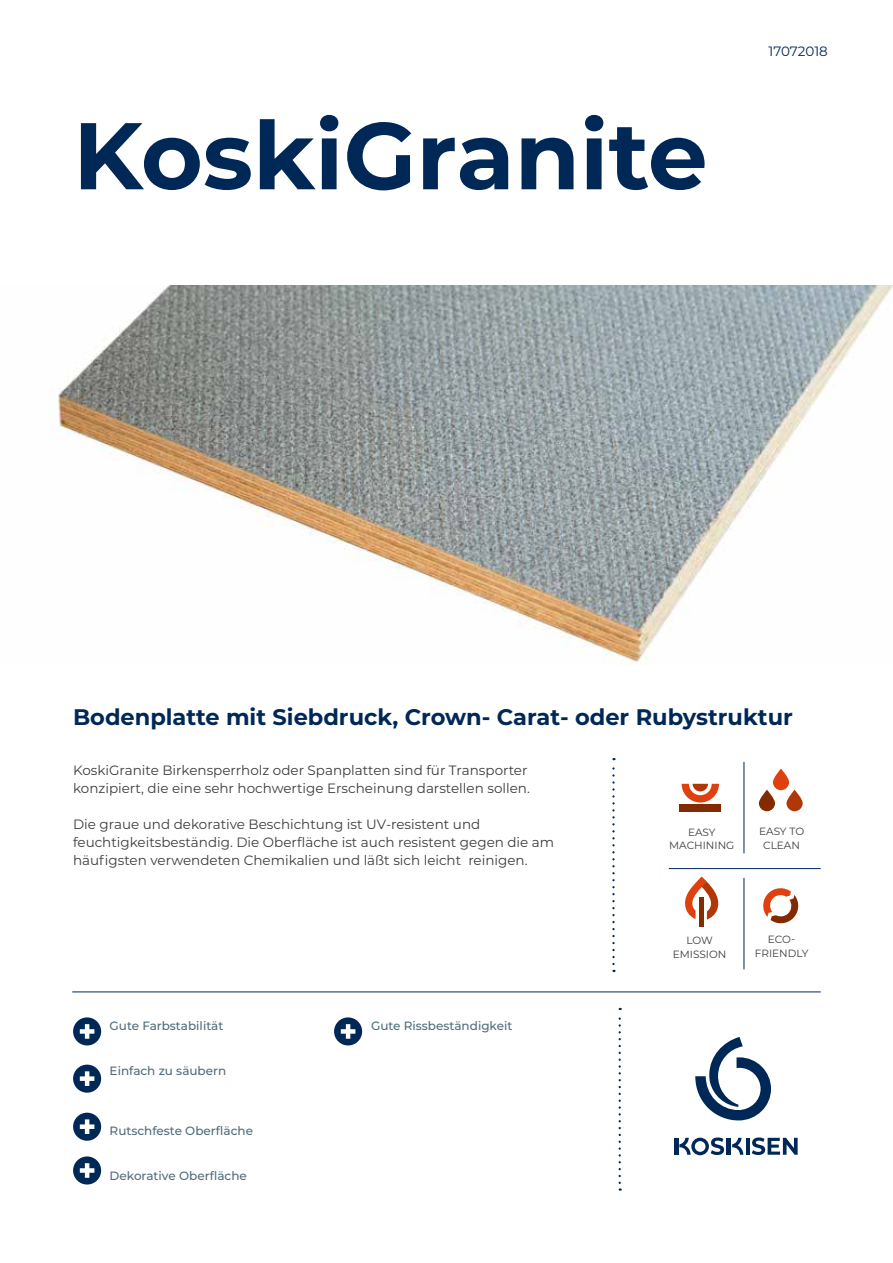
<style>
.page{position:relative;width:893px;height:1263px;background:#fff}
.page>*{position:absolute;margin:0;border:0;box-sizing:border-box;transform-origin:0 0}
.t1{font:700 94.5px "Montserrat";color:#002856}
.t2{font:700 22.5px "Montserrat";color:#002856}
.t3{font:13.5px/18px "Montserrat";color:#3c3c3b}
.t4{font:13.5px "Montserrat";color:#002856}
.t5{font:500 12px "Montserrat";color:#516a79}
.t6{font:10.5px/13.5px "Montserrat";color:#3c3c3b;text-align:center}
</style>
<div class="page">
<img style="left:57px;top:286px;width:836px;height:377px">
<hr style="left:746px;top:1138px;width:3px;height:17px;background:#002856">
<hr style="left:674px;top:1138px;width:4px;height:17px;background:#002856">
<hr style="left:727px;top:1138px;width:4px;height:17px;background:#002856">
<svg style="left:752px;top:1137px;width:46px;height:18px"></svg>
<svg style="left:679px;top:1137px;width:45px;height:18px"></svg>
<svg style="left:732px;top:1138px;width:11px;height:17px"></svg>
<svg style="left:695px;top:1037px;width:76px;height:83px"></svg>
<svg style="left:612px;top:758px;width:3px;height:206px"></svg>
<svg style="left:619px;top:1008px;width:2px;height:183px"></svg>
<hr style="left:72px;top:991px;width:749px;height:1px;background:#002856">
<hr style="left:669px;top:868px;width:152px;height:1px;background:#002856">
<hr style="left:744px;top:762px;width:1px;height:91px;background:#002856">
<hr style="left:744px;top:878px;width:1px;height:91px;background:#002856">
<div style="left:73px;top:1017px;width:28px;height:28px;background:#002856;border-radius:50%"></div>
<svg style="left:85px;top:1024px;width:4px;height:15px"></svg>
<div style="left:80px;top:1029px;width:14px;height:5px;background:#fff"></div>
<div style="left:334px;top:1017px;width:28px;height:28px;background:#002856;border-radius:50%"></div>
<svg style="left:346px;top:1024px;width:4px;height:15px"></svg>
<div style="left:341px;top:1029px;width:14px;height:5px;background:#fff"></div>
<div style="left:73px;top:1064px;width:28px;height:29px;background:#002856;border-radius:50%"></div>
<hr style="left:85px;top:1071px;width:4px;height:15px;background:#fff">
<div style="left:80px;top:1076px;width:14px;height:5px;background:#fff"></div>
<div style="left:73px;top:1113px;width:28px;height:28px;background:#002856;border-radius:50%"></div>
<hr style="left:85px;top:1119px;width:4px;height:15px;background:#fff">
<div style="left:80px;top:1124px;width:14px;height:5px;background:#fff"></div>
<div style="left:73px;top:1156px;width:28px;height:28px;background:#002856;border-radius:50%"></div>
<svg style="left:85px;top:1163px;width:4px;height:15px"></svg>
<div style="left:80px;top:1168px;width:14px;height:5px;background:#fff"></div>
<svg style="left:763px;top:888px;width:36px;height:36px"></svg>
<div style="left:679px;top:804px;width:42px;height:7px;background:#832a00"></div>
<svg style="left:682px;top:784px;width:37px;height:18px"></svg>
<hr style="left:699px;top:897px;width:4px;height:29px;background:#832a00">
<svg style="left:685px;top:877px;width:33px;height:42px"></svg>
<svg style="left:773px;top:769px;width:16px;height:21px"></svg>
<svg style="left:759px;top:790px;width:16px;height:21px"></svg>
<svg style="left:786px;top:790px;width:17px;height:21px"></svg>
<h1 class="t1" style="left:73px;top:88px;width:636px">KoskiGranite</h1>
<p class="t4" style="left:769px;top:42px;width:61px">17072018</p>
<h2 class="t2" style="left:73px;top:700px;width:721px">Bodenplatte mit Siebdruck, Crown- Carat- oder Rubystruktur</h2>
<p class="t3" style="left:73px;top:761px;width:458px">KoskiGranite Birkensperrholz oder Spanplatten sind für Transporter konzipiert, die eine sehr hochwertige Erscheinung darstellen sollen.</p>
<p class="t3" style="left:73px;top:815px;width:483px">Die graue und dekorative Beschichtung ist UV-resistent und feuchtigkeitsbeständig. Die Oberfläche ist auch resistent gegen die am häufigsten verwendeten Chemikalien und läßt sich leicht reinigen.</p>
<p class="t5" style="left:110px;top:1017px;width:115px">Gute Farbstabilität</p>
<p class="t5" style="left:110px;top:1062px;width:118px">Einfach zu säubern</p>
<p class="t5" style="left:110px;top:1122px;width:145px">Rutschfeste Oberfläche</p>
<p class="t5" style="left:110px;top:1167px;width:139px">Dekorative Oberfläche</p>
<p class="t5" style="left:371px;top:1017px;width:143px">Gute Rissbeständigkeit</p>
<p class="t6" style="left:669px;top:825px;width:67px">EASY<br>MACHINING</p>
<p class="t6" style="left:759px;top:824px;width:47px">EASY TO<br>CLEAN</p>
<p class="t6" style="left:673px;top:933px;width:55px">LOW<br>EMISSION</p>
<p class="t6" style="left:755px;top:932px;width:55px">ECO-<br>FRIENDLY</p>
</div>
